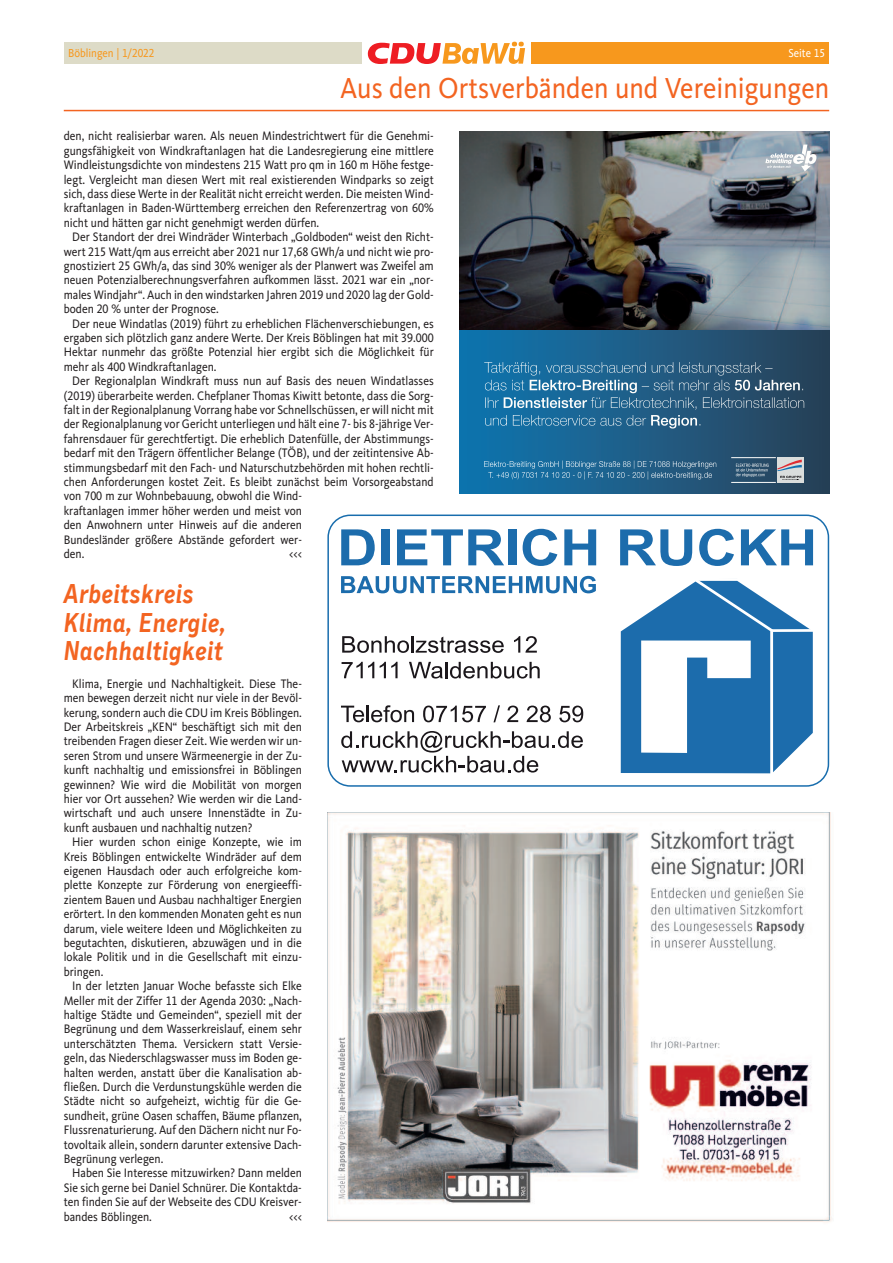
<style>
.page{position:relative;width:893px;height:1263px;background:#fff}
.page>*{position:absolute;margin:0;border:0;box-sizing:border-box;transform-origin:0 0}
.t1{font:30px "CDU Kievit Tab";color:#f36421;scale:.9 1}
.t2{font:italic 700 27px/28.5px "CDU Skopex";color:#f36421;scale:.9 1}
.t3{font:12.75px/14.4px "CDU Kievit Tab";color:#231f20;text-align:justify;scale:.9 1}
.t4{font:12px "CDU Kievit Tab";color:#f7981d;scale:.9 1}
.t5{font:12px "CDU Kievit Tab";color:#fff;scale:.9 1}
</style>
<div class="page">
<div style="left:531px;top:43px;width:298px;height:21px;background:#f7981d"></div>
<div style="left:64px;top:43px;width:297px;height:21px;background:#dddbc7"></div>
<hr style="left:64px;top:110px;width:765px;height:1px;background:#f36421">
<svg style="left:368px;top:42px;width:157px;height:22px"></svg>
<svg style="left:327px;top:514px;width:502px;height:273px"></svg>
<img style="left:459px;top:132px;width:370px;height:199px">
<div style="left:459px;top:331px;width:370px;height:162px;background:linear-gradient(to right,#1077b2,#2b4258)"></div>
<svg style="left:484px;top:460px;width:232px;height:19px;background:#37769d"></svg>
<svg style="left:765px;top:145px;width:52px;height:26px"></svg>
<svg style="left:484px;top:362px;width:320px;height:66px;background:#396f93"></svg>
<svg style="left:736px;top:464px;width:33px;height:13px"></svg>
<div style="left:777px;top:457px;width:27px;height:26px;background:#dadddc"></div>
<svg style="left:777px;top:460px;width:25px;height:20px"></svg>
<hr style="left:731px;top:457px;width:45px;height:1px;background:#fffefc">
<hr style="left:731px;top:482px;width:45px;height:1px;background:#fffefc">
<img style="left:327px;top:812px;width:505px;height:410px">
<p class="t4" style="left:68px;top:49px;width:98px">Böblingen | 1/2022</p>
<p class="t5" style="left:788px;top:49px;width:42px">Seite 15</p>
<h1 class="t1" style="left:340px;top:78px;width:545px">Aus den Ortsverbänden und Vereinigungen</h1>
<p class="t3" style="left:64px;top:130px;width:413px">den, nicht realisierbar waren. Als neuen Mindestrichtwert für die Genehmi&shy;gungsfähigkeit von Windkraftanlagen hat die Landesregierung eine mittlere Windleistungsdichte von mindestens 215 Watt pro qm in 160 m Höhe festge&shy;legt. Vergleicht man diesen Wert mit real existierenden Windparks so zeigt sich, dass diese Werte in der Realität nicht erreicht werden. Die meisten Wind&shy;kraftanlagen in Baden-Württemberg erreichen den Referenzertrag von 60% nicht und hätten gar nicht genehmigt werden dürfen.</p>
<p class="t3" style="left:64px;top:231px;width:413px;text-indent:9px">Der Standort der drei Windräder Winterbach „Goldboden“ weist den Richt&shy;wert 215 Watt/qm aus erreicht aber 2021 nur 17,68 GWh/a und nicht wie pro&shy;gnostiziert 25 GWh/a, das sind 30% weniger als der Planwert was Zweifel am neuen Potenzialberechnungsverfahren aufkommen lässt. 2021 war ein „nor&shy;males Windjahr“. Auch in den windstarken Jahren 2019 und 2020 lag der Gold&shy;boden 20 % unter der Prognose.</p>
<p class="t3" style="left:64px;top:317px;width:413px;text-indent:9px">Der neue Windatlas (2019) führt zu erheblichen Flächenverschiebungen, es ergaben sich plötzlich ganz andere Werte. Der Kreis Böblingen hat mit 39.000<br>Hektar nunmehr das größte Potenzial hier ergibt sich die Möglichkeit für mehr als 400 Windkraftanlagen.</p>
<p class="t3" style="left:64px;top:375px;width:413px;text-align:left;text-indent:9px">Der Regionalplan Windkraft muss nun auf Basis des neuen Windatlasses (2019) überarbeite werden. Chefplaner Thomas Kiwitt betonte, dass die Sorg&shy;falt in der Regionalplanung Vorrang habe vor Schnellschüssen, er will nicht mit der Regionalplanung vor Gericht unterliegen und hält eine 7- bis 8-jährige Ver&shy;fahrensdauer für gerechtfertigt. Die erheblich Datenfülle, der Abstimmungs&shy;bedarf mit den Trägern öffentlicher Belange (TÖB), und der zeitintensive Ab&shy;stimmungsbedarf mit den Fach- und Naturschutzbehörden mit hohen rechtli&shy;chen Anforderungen kostet Zeit. Es bleibt zunächst beim Vorsorgeabstand von 700 m zur Wohnbebauung, obwohl die Wind-<br>kraftanlagen immer höher werden und meist von<br>den Anwohnern unter Hinweis auf die anderen<br>Bundesländer größere Abstände gefordert wer-<br>den.</p>
<p class="t3" style="left:289px;top:548px;width:16px">&lt;&lt;&lt;</p>
<h2 class="t2" style="left:64px;top:579px;width:182px">Arbeitskreis<br>Klima, Energie,<br>Nachhaltigkeit</h2>
<p class="t3" style="left:64px;top:677px;width:266px;text-indent:9px">Klima, Energie und Nachhaltigkeit. Diese The&shy;men bewegen derzeit nicht nur viele in der Bevöl&shy;kerung, sondern auch die CDU im Kreis Böblingen.<br>Der Arbeitskreis „KEN“ beschäftigt sich mit den treibenden Fragen dieser Zeit. Wie werden wir un&shy;seren Strom und unsere Wärmeenergie in der Zu&shy;kunft nachhaltig und emissionsfrei in Böblingen gewinnen? Wie wird die Mobilität von morgen hier vor Ort aussehen? Wie werden wir die Land&shy;wirtschaft und auch unsere Innenstädte in Zu&shy;kunft ausbauen und nachhaltig nutzen?</p>
<p class="t3" style="left:64px;top:836px;width:266px;text-indent:9px">Hier wurden schon einige Konzepte, wie im Kreis Böblingen entwickelte Windräder auf dem eigenen Hausdach oder auch erfolgreiche kom&shy;plette Konzepte zur Förderung von energieeffi&shy;zientem Bauen und Ausbau nachhaltiger Energien erörtert. In den kommenden Monaten geht es nun darum, viele weitere Ideen und Möglichkeiten zu begutachten, diskutieren, abzuwägen und in die lokale Politik und in die Gesellschaft mit einzu&shy;bringen.</p>
<p class="t3" style="left:64px;top:980px;width:266px;text-indent:9px">In der letzten Januar Woche befasste sich Elke Meller mit der Ziffer 11 der Agenda 2030: „Nach&shy;haltige Städte und Gemeinden“, speziell mit der Begrünung und dem Wasserkreislauf, einem sehr unterschätzten Thema. Versickern statt Versie&shy;geln, das Niederschlagswasser muss im Boden ge&shy;halten werden, anstatt über die Kanalisation ab&shy;fließen. Durch die Verdunstungskühle werden die Städte nicht so aufgeheizt, wichtig für die Ge&shy;sundheit, grüne Oasen schaffen, Bäume pflanzen, Flussrenaturierung. Auf den Dächern nicht nur Fo&shy;tovoltaik allein, sondern darunter extensive Dach-Begrünung verlegen.</p>
<p class="t3" style="left:64px;top:1167px;width:266px;text-indent:9px">Haben Sie Interesse mitzuwirken? Dann melden Sie sich gerne bei Daniel Schnürer. Die Kontaktda&shy;ten finden Sie auf der Webseite des CDU Kreisver&shy;bandes Böblingen.</p>
<p class="t3" style="left:289px;top:1210px;width:16px">&lt;&lt;&lt;</p>
</div>
